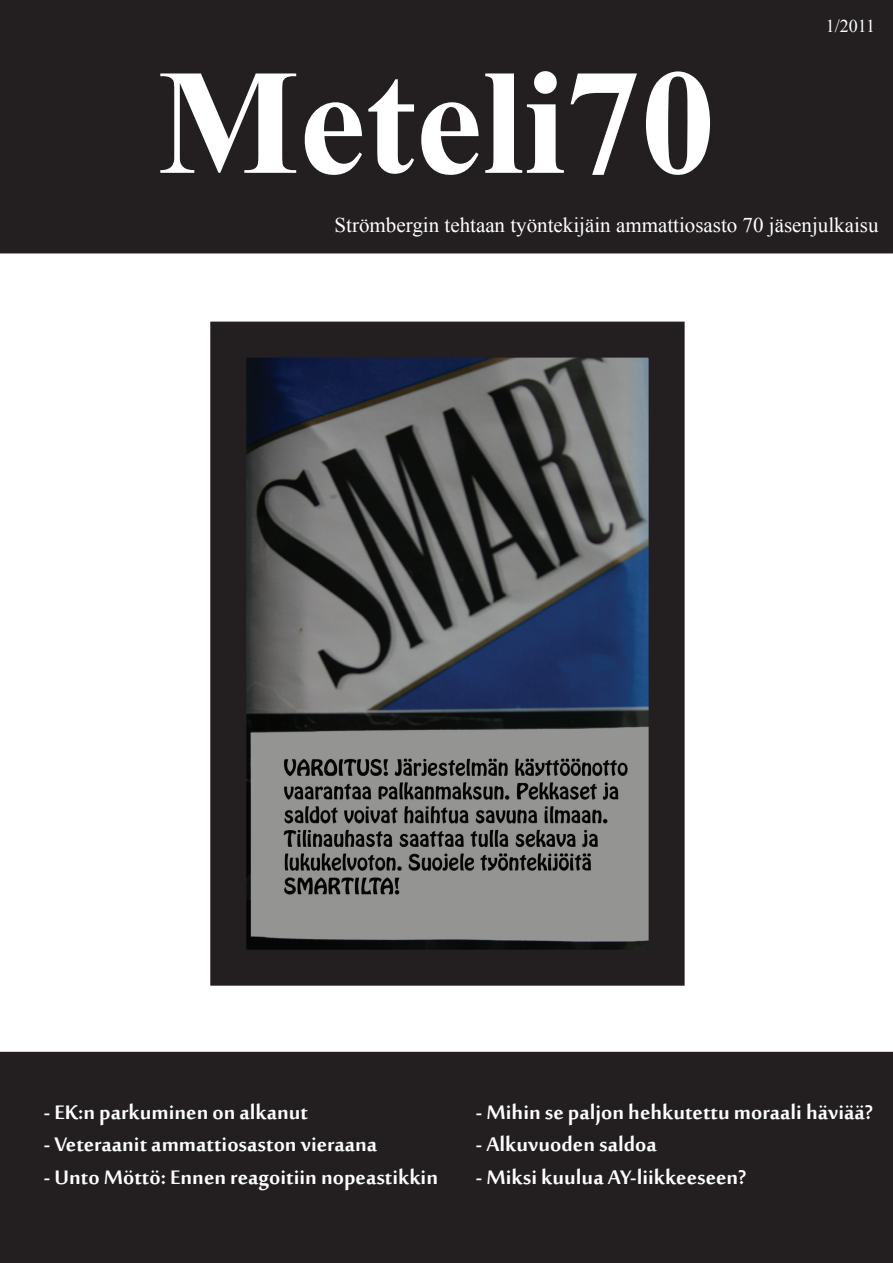
<style>
.page{position:relative;width:893px;height:1263px;background:#fff}
.page>*{position:absolute;margin:0;border:0;box-sizing:border-box;transform-origin:0 0}
.t1{font:700 150px "Times New Roman";color:#fff}
.t2{font:700 27px "Sakkal Majalla";color:#fff}
.t3{font:21px "Times New Roman";color:#fff}
.t4{font:18px "Times New Roman";color:#fff}
</style>
<div class="page">
<div style="left:1px;top:1px;width:891px;height:252px;background:#231f20"></div>
<div style="left:0;top:0;width:893px;height:253px;border:2px solid #231f20"></div>
<div style="left:1px;top:1052px;width:891px;height:210px;background:#231f20"></div>
<div style="left:0;top:1052px;width:893px;height:211px;border:2px solid #231f20"></div>
<img style="left:247px;top:359px;width:401px;height:590px">
<div style="left:210px;top:322px;width:475px;height:664px;border:36px solid #231f20"></div>
<h1 class="t1" style="left:157px;top:19px;width:560px">Meteli70</h1>
<p class="t4" style="left:826px;top:14px;width:51px">1/2011</p>
<p class="t3" style="left:335px;top:211px;width:545px">Strömbergin tehtaan työntekijäin ammattiosasto 70 jäsenjulkaisu</p>
<p class="t2" style="left:44px;top:1097px;width:266px">- EK:n parkuminen on alkanut</p>
<p class="t2" style="left:476px;top:1097px;width:398px">- Mihin se paljon hehkutettu moraali häviää?</p>
<p class="t2" style="left:44px;top:1130px;width:335px">- Veteraanit ammattiosaston vieraana</p>
<p class="t2" style="left:476px;top:1130px;width:182px">- Alkuvuoden saldoa</p>
<p class="t2" style="left:44px;top:1162px;width:396px">- Unto Möttö: Ennen reagoitiin nopeastikkin</p>
<p class="t2" style="left:476px;top:1162px;width:272px">- Miksi kuulua AY-liikkeeseen?</p>
</div>
